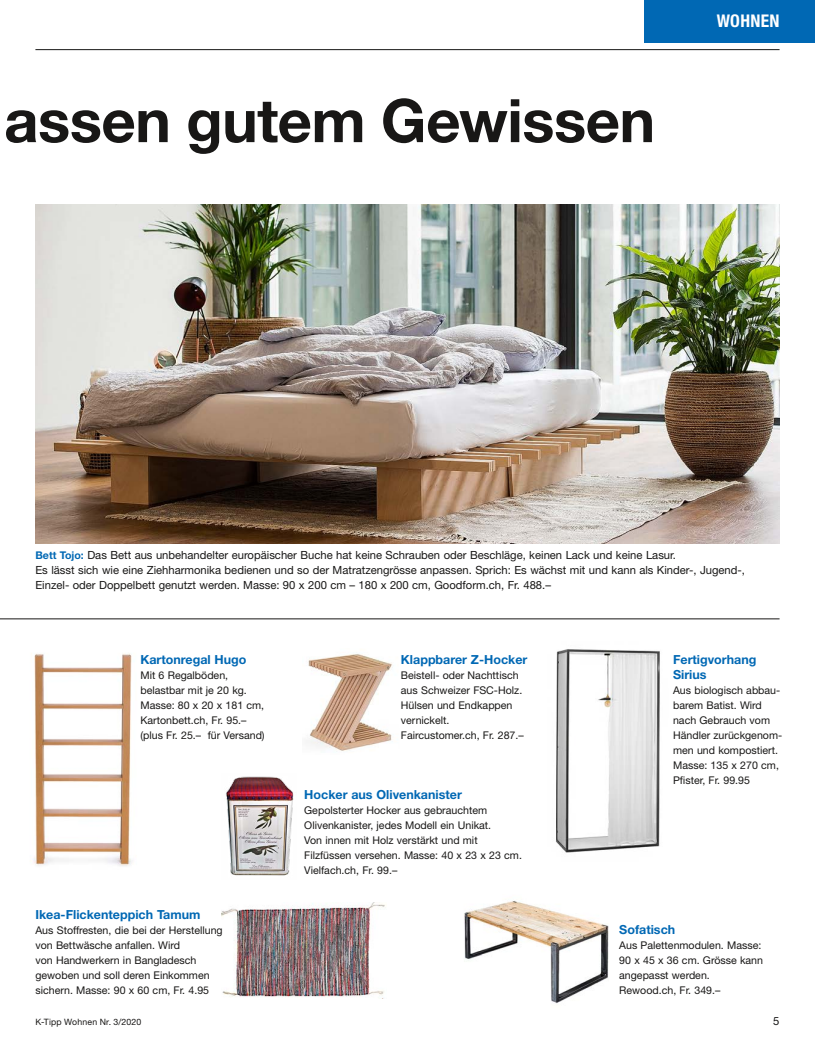
<style>
.page{position:relative;width:815px;height:1053px;background:#fff}
.page>*{position:absolute;margin:0;border:0;box-sizing:border-box;transform-origin:0 0}
.t1{font:700 60px "Helvetica Neue LT Std";letter-spacing:-.01em;color:#181716}
.t2{font:700 condensed 17.5px "Helvetica Neue LT Std";letter-spacing:.02em;color:#fff}
.t3{font:700 12.5px/15px "Helvetica Neue LT Std";color:#0068b4}
.t4{font:11.25px/15px "Helvetica Neue LT Std";color:#181716}
.t5{font:10.62px/15px "Helvetica Neue LT Std";color:#181716}
.t6{font:8.75px "Helvetica Neue LT Std";letter-spacing:.02em;color:#181716}
.s1{font-weight:700;font-size:10.62px;color:#0068b4}
</style>
<div class="page">
<hr style="left:35px;top:49px;width:745px;height:1px;background:#181716">
<div style="left:645px;top:0;width:170px;height:43px;background:#0068b4"></div>
<img style="left:226px;top:776px;width:68px;height:100px">
<img style="left:221px;top:902px;width:164px;height:95px">
<img style="left:34px;top:653px;width:98px;height:213px">
<img style="left:556px;top:649px;width:104px;height:204px">
<img style="left:464px;top:901px;width:145px;height:103px">
<img style="left:35px;top:204px;width:745px;height:339px">
<img style="left:308px;top:654px;width:85px;height:98px">
<hr style="left:0;top:618px;width:780px;height:1px;background:#181716">
<h1 class="t1" style="left:4px;top:84px;width:653px">assen gutem Gewissen</h1>
<h2 class="t2" style="left:717px;top:10px;width:64px">WOHNEN</h2>
<p class="t4" style="left:35px;top:547px;width:711px"><span class="s1">Bett Tojo:</span> Das Bett aus unbehandelter europäischer Buche hat keine Schrauben oder Beschläge, keinen Lack und keine Lasur.<br>Es lässt sich wie eine Ziehharmonika bedienen und so der Matratzengrösse anpassen. Sprich: Es wächst mit und kann als Kinder-, Jugend-,<br>Einzel- oder Doppelbett genutzt werden. Masse: 90 x 200 cm – 180 x 200 cm, Goodform.ch, Fr. 488.–</p>
<p class="t3" style="left:140px;top:651px;width:108px">Kartonregal Hugo</p>
<p class="t5" style="left:140px;top:667px;width:126px">Mit 6 Regalböden, belastbar mit je 20 kg.<br>Masse: 80 x 20 x 181 cm,<br>Kartonbett.ch, Fr. 95.– (plus Fr. 25.– für Versand)</p>
<p class="t3" style="left:35px;top:906px;width:167px">Ikea-Flickenteppich Tamum</p>
<p class="t5" style="left:35px;top:922px;width:189px">Aus Stoffresten, die bei der Herstellung von Bettwäsche anfallen. Wird<br>von Handwerkern in Bangladesch gewoben und soll deren Einkommen sichern. Masse: 90 x 60 cm, Fr. 4.95</p>
<p class="t3" style="left:401px;top:651px;width:128px">Klappbarer Z-Hocker</p>
<p class="t5" style="left:401px;top:667px;width:124px">Beistell- oder Nachttisch aus Schweizer FSC-Holz.<br>Hülsen und Endkappen vernickelt.<br>Faircustomer.ch, Fr. 287.–</p>
<p class="t3" style="left:304px;top:786px;width:159px">Hocker aus Olivenkanister</p>
<p class="t5" style="left:304px;top:802px;width:219px">Gepolsterter Hocker aus gebrauchtem Olivenkanister, jedes Modell ein Unikat.<br>Von innen mit Holz verstärkt und mit Filzfüssen versehen. Masse: 40 x 23 x 23 cm.<br>Vielfach.ch, Fr. 99.–</p>
<p class="t3" style="left:673px;top:651px;width:85px">Fertigvorhang<br>Sirius</p>
<p class="t5" style="left:673px;top:682px;width:111px">Aus biologisch abbau&shy;barem Batist. Wird nach Gebrauch vom<br>Händler zurückgenom&shy;men und kompostiert.<br>Masse: 135 x 270 cm,<br>Pfister, Fr. 99.95</p>
<p class="t3" style="left:619px;top:921px;width:58px">Sofatisch</p>
<p class="t5" style="left:619px;top:937px;width:145px">Aus Palettenmodulen. Masse:<br>90 x 45 x 36 cm. Grösse kann angepasst werden.<br>Rewood.ch, Fr. 349.–</p>
<p class="t6" style="left:35px;top:1016px;width:107px">K-Tipp Wohnen Nr. 3/2020</p>
<p class="t4" style="left:773px;top:1012px;width:8px">5</p>
</div>
